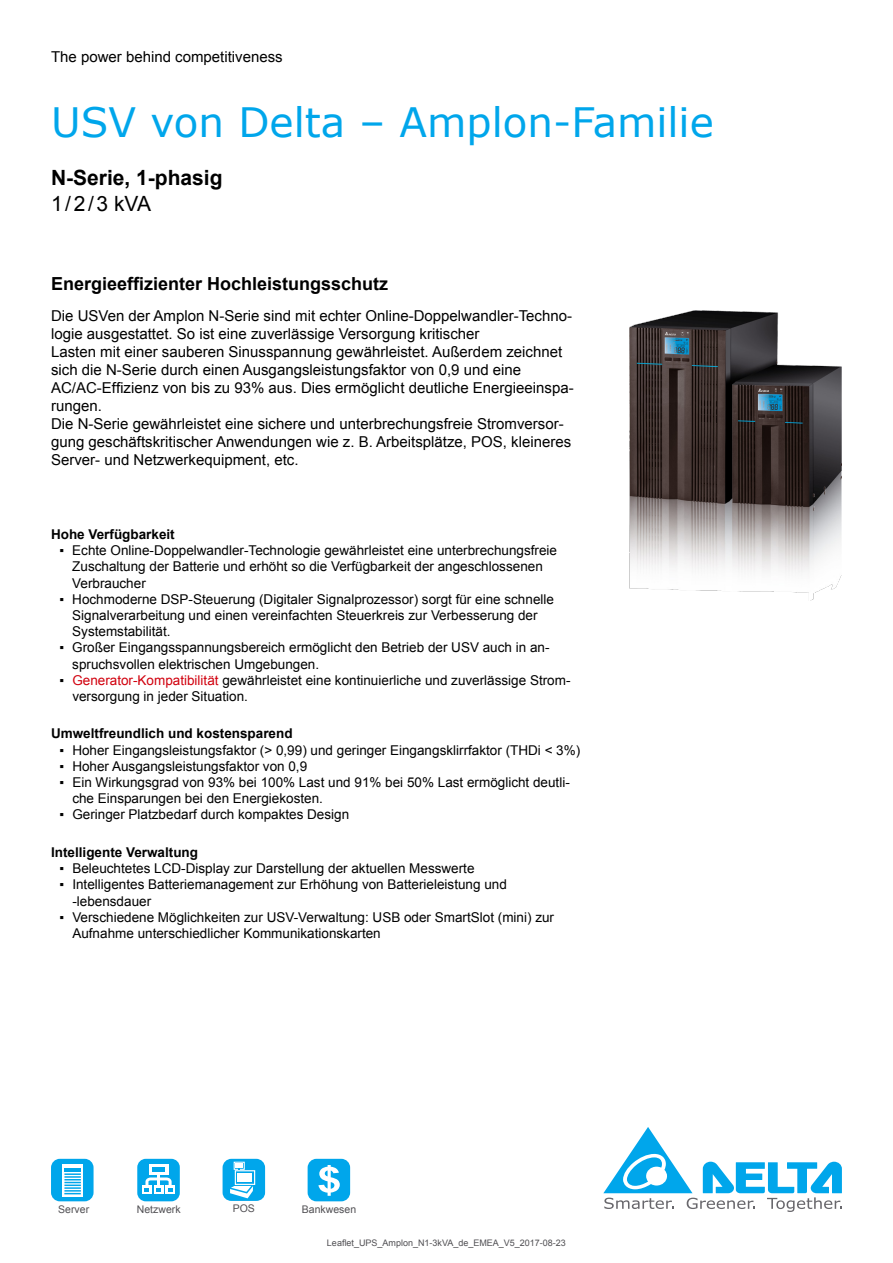
<style>
.page{position:relative;width:893px;height:1263px;background:#fff}
.page>*{position:absolute;margin:0;border:0;box-sizing:border-box;transform-origin:0 0}
.t1{font:40.5px "Verdana";color:#00a6eb}
.t2{font:700 21px "Arial";color:#000}
.t3{font:21px "Arial";color:#000}
.t4{font:700 18px "Arial";color:#000}
.t5{font:15px/18px "Arial";color:#000}
.t6{font:13.5px/16.2px "Arial";color:#000}
.t7{font:700 13.5px "Arial";color:#000}
.t8{font:10.5px "Arial";color:#504f53}
.t9{font:9px "Arial";color:#504f53}
.s1{color:#d1010e}
</style>
<div class="page">
<svg style="left:603px;top:1127px;width:239px;height:85px"></svg>
<img style="left:629px;top:310px;width:213px;height:290px">
<div style="left:51px;top:1159px;width:43px;height:42px;background:#00a6eb;border-radius:9px"></div>
<div style="left:62px;top:1164px;width:21px;height:33px;background:#fff"></div>
<svg style="left:64px;top:1173px;width:17px;height:21px"></svg>
<hr style="left:65px;top:1168px;width:16px;height:4px;background:#00a6eb">
<div style="left:308px;top:1159px;width:42px;height:42px;background:#00a6eb;border-radius:9px"></div>
<svg style="left:318px;top:1165px;width:22px;height:31px"></svg>
<div style="left:223px;top:1159px;width:42px;height:42px;background:#00a6eb;border-radius:9px"></div>
<div style="left:234px;top:1162px;width:11px;height:7px;border:1px solid #fff"></div>
<div style="left:235px;top:1163px;width:8px;height:5px;background:#fff"></div>
<svg style="left:230px;top:1181px;width:24px;height:17px"></svg>
<hr style="left:234px;top:1184px;width:22px;height:2px;background:#00a6eb">
<svg style="left:237px;top:1173px;width:16px;height:10px"></svg>
<div style="left:235px;top:1170px;width:20px;height:15px;border:1px solid #fff"></div>
<div style="left:238px;top:1173px;width:14px;height:9px;background:#fff"></div>
<div style="left:137px;top:1159px;width:43px;height:42px;background:#00a6eb;border-radius:9px"></div>
<div style="left:149px;top:1164px;width:19px;height:11px;background:#fff"></div>
<div style="left:152px;top:1167px;width:13px;height:5px;background:#00a6eb"></div>
<svg style="left:142px;top:1185px;width:10px;height:9px"></svg>
<div style="left:154px;top:1185px;width:9px;height:9px;background:#fff"></div>
<svg style="left:165px;top:1185px;width:10px;height:9px"></svg>
<svg style="left:145px;top:1174px;width:27px;height:18px"></svg>
<p class="t5" style="left:51px;top:48px;width:233px">The power behind competitiveness</p>
<h1 class="t1" style="left:51px;top:95px;width:664px">USV von Delta – Amplon-Familie</h1>
<h2 class="t2" style="left:51px;top:164px;width:173px">N-Serie, 1-phasig</h2>
<h2 class="t3" style="left:51px;top:189px;width:101px">1/2/3 kVA</h2>
<h3 class="t4" style="left:51px;top:271px;width:339px">Energieeffizienter Hochleistungsschutz</h3>
<p class="t5" style="left:51px;top:307px;width:524px">Die USVen der Amplon N-Serie sind mit echter Online-Doppelwandler-Techno&shy;logie ausgestattet. So ist eine zuverlässige Versorgung kritischer<br>Lasten mit einer sauberen Sinusspannung gewährleistet. Außerdem zeichnet sich die N-Serie durch einen Ausgangsleistungsfaktor von 0,9 und eine AC/AC-Effizienz von bis zu 93% aus. Dies ermöglicht deutliche Energieeinspa&shy;rungen.<br>Die N-Serie gewährleistet eine sichere und unterbrechungsfreie Stromversor&shy;gung geschäftskritischer Anwendungen wie z. B. Arbeitsplätze, POS, kleineres Server- und Netzwerkequipment, etc.</p>
<p class="t7" style="left:51px;top:525px;width:125px">Hohe Verfügbarkeit</p>
<p class="t6" style="left:72px;top:542px;width:486px;text-indent:-13px">▪ Echte Online-Doppelwandler-Technologie gewährleistet eine unterbrechungsfreie<br>Zuschaltung der Batterie und erhöht so die Verfügbarkeit der angeschlossenen<br>Verbraucher</p>
<p class="t6" style="left:72px;top:591px;width:483px;text-indent:-13px">▪ Hochmoderne DSP-Steuerung (Digitaler Signalprozessor) sorgt für eine schnelle<br>Signalverarbeitung und einen vereinfachten Steuerkreis zur Verbesserung der<br>Systemstabilität.</p>
<p class="t6" style="left:72px;top:640px;width:479px;text-indent:-13px">▪ Großer Eingangsspannungsbereich ermöglicht den Betrieb der USV auch in an&shy;spruchsvollen elektrischen Umgebungen.</p>
<p class="t6" style="left:72px;top:672px;width:500px;text-indent:-13px">▪ <span class="s1">Generator-Kompatibilität</span> gewährleistet eine kontinuierliche und zuverlässige Strom&shy;versorgung in jeder Situation.</p>
<p class="t7" style="left:51px;top:725px;width:243px">Umweltfreundlich und kostensparend</p>
<p class="t6" style="left:60px;top:742px;width:522px">▪ Hoher Eingangsleistungsfaktor (&gt; 0,99) und geringer Eingangsklirrfaktor (THDi &lt; 3%)</p>
<p class="t6" style="left:60px;top:758px;width:249px">▪ Hoher Ausgangsleistungsfaktor von 0,9</p>
<p class="t6" style="left:72px;top:774px;width:499px;text-indent:-13px">▪ Ein Wirkungsgrad von 93% bei 100% Last und 91% bei 50% Last ermöglicht deutli&shy;che Einsparungen bei den Energiekosten.</p>
<p class="t6" style="left:60px;top:807px;width:291px">▪ Geringer Platzbedarf durch kompaktes Design</p>
<p class="t7" style="left:51px;top:843px;width:149px">Intelligente Verwaltung</p>
<p class="t6" style="left:60px;top:860px;width:416px">▪ Beleuchtetes LCD-Display zur Darstellung der aktuellen Messwerte</p>
<p class="t6" style="left:72px;top:877px;width:436px;text-indent:-13px">▪ Intelligentes Batteriemanagement zur Erhöhung von Batterieleistung und -lebensdauer</p>
<p class="t6" style="left:72px;top:909px;width:483px;text-indent:-13px">▪ Verschiedene Möglichkeiten zur USV-Verwaltung: USB oder SmartSlot (mini) zur<br>Aufnahme unterschiedlicher Kommunikationskarten</p>
<p class="t8" style="left:58px;top:1202px;width:32px">Server</p>
<p class="t8" style="left:137px;top:1202px;width:45px">Netzwerk</p>
<p class="t8" style="left:233px;top:1201px;width:24px">POS</p>
<p class="t8" style="left:302px;top:1202px;width:56px">Bankwesen</p>
<p class="t9" style="left:327px;top:1237px;width:240px">Leaflet_UPS_Amplon_N1-3kVA_de_EMEA_V5_2017-08-23</p>
</div>
